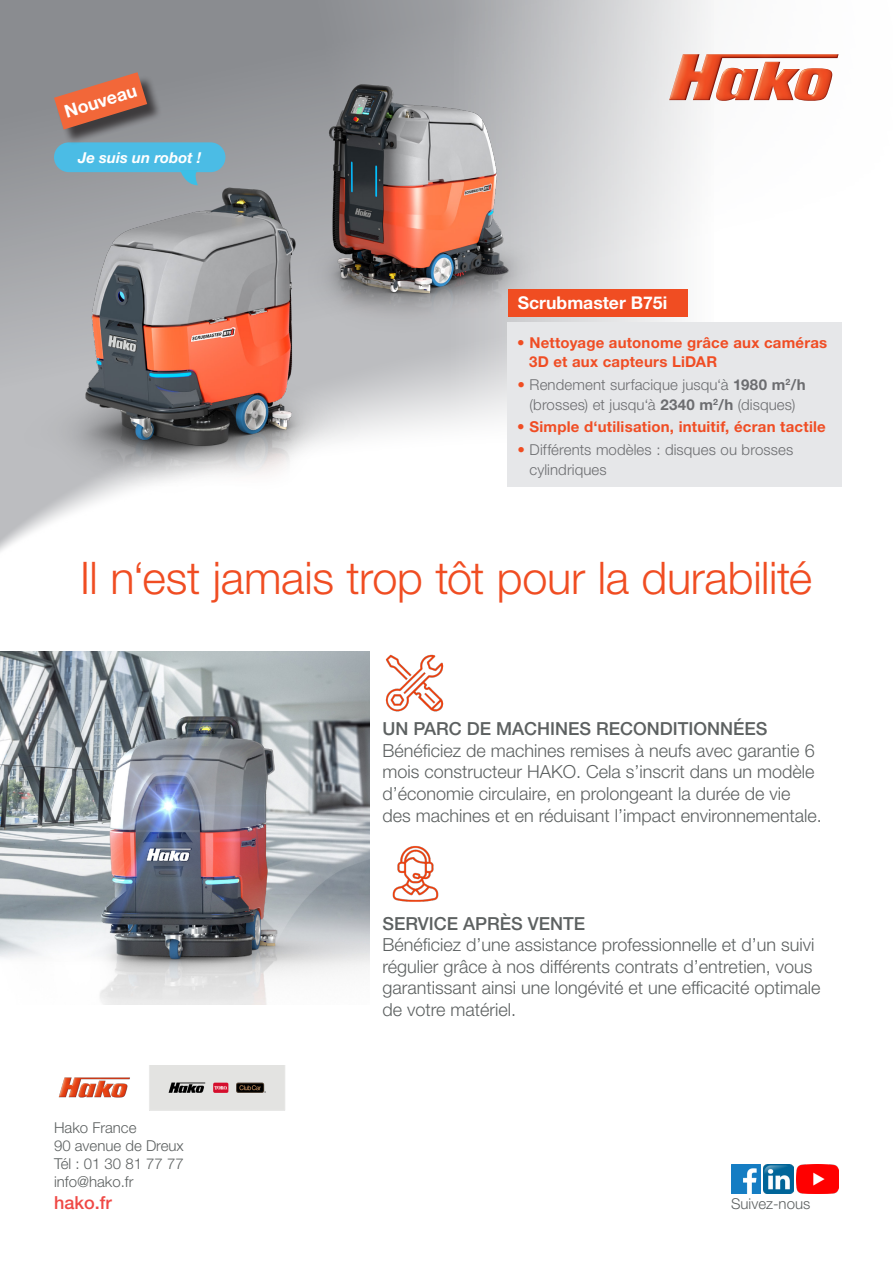
<style>
.page{position:relative;width:893px;height:1263px;background:#fff}
.page>*{position:absolute;margin:0;border:0;box-sizing:border-box;transform-origin:0 0}
._03_redHL30{font:300 45px "Helvetica Neue LT Std";letter-spacing:-.005em;color:#f04d22}
.t1{font:300 18px/21.6px "Helvetica Neue LT Std";color:#5d6161}
.t2{font:500 18px "Helvetica Neue LT Std";color:#5d6161}
.t3{font:500 18px "Helvetica Neue LT Std";color:#ef4845}
.t4{font:700 17.7px "Helvetica Neue LT Std";color:#fff}
.t5{font:700 17.55px "Helvetica Neue LT Std";color:#fff}
._10_COPY_9_16_RZ_19-7-2017{font:300 15px/19.5px "Helvetica Neue LT Std";letter-spacing:.005em;color:#6c6d70}
._10_COPY_9_16_RZ_19-7-2017-2{font:700 15px/19.5px "Helvetica Neue LT Std";letter-spacing:.015em;color:#f04d24}
.t6{font:300 15px "Helvetica Neue LT Std";color:#5d6161}
.t7{font:italic 700 15px "Helvetica Neue LT Std";color:#fff}
.s1{font-weight:300;color:#f04d22}
.s2{color:#f04d22}
.s3{font-weight:700}
</style>
<div class="page">
<img style="left:731px;top:1164px;width:30px;height:30px">
<img style="left:764px;top:1164px;width:30px;height:30px">
<img style="left:797px;top:1164px;width:42px;height:30px">
<img style="left:58px;top:1065px;width:227px;height:46px">
<svg style="left:0;top:0;width:839px;height:240px"></svg>
<img style="left:679px;top:54px;width:159px;height:47px">
<img style="left:224px;top:9px;width:455px;height:314px">
<img style="left:0;top:146px;width:508px;height:406px">
<div style="left:54px;top:142px;width:171px;height:30px;background:#4bbce5;border-radius:15px"></div>
<svg style="left:180px;top:170px;width:20px;height:15px"></svg>
<div style="left:57px;top:75px;width:105px;height:70px;background:#231f20;opacity:.75"></div>
<svg style="left:54px;top:72px;width:93px;height:58px;background:#b66c55"></svg>
<div style="left:508px;top:323px;width:334px;height:164px;background:#e6e7e9"></div>
<div style="left:508px;top:289px;width:180px;height:28px;background:#f04d22"></div>
<img style="left:0;top:651px;width:370px;height:354px">
<img style="left:385px;top:654px;width:59px;height:58px">
<img style="left:392px;top:846px;width:47px;height:56px">
<p class="t4" style="left:62px;top:101px;width:76px;rotate:-17deg">Nouveau</p>
<p class="t7" style="left:78px;top:148px;width:125px">Je suis un robot !</p>
<p class="t5" style="left:518px;top:292px;width:151px">Scrubmaster B75i</p>
<p class="_10_COPY_9_16_RZ_19-7-2017-2" style="left:529px;top:332px;width:300px;text-indent:-12px"><span class="s1">•</span> Nettoyage autonome grâce aux caméras<br>3D et aux capteurs LiDAR</p>
<p class="_10_COPY_9_16_RZ_19-7-2017" style="left:517px;top:375px;width:290px;text-align:center"><span class="s2">•</span> Rendement surfacique jusqu‘à <span class="s3">1980 m</span><sup>2</sup><span class="s3">/h </span>(brosses) et jusqu‘à <span class="s3">2340 m</span><sup>2</sup><span class="s3">/h</span> (disques)</p>
<p class="_10_COPY_9_16_RZ_19-7-2017-2" style="left:517px;top:417px;width:310px">• Simple d‘utilisation, intuitif, écran tactile</p>
<p class="_10_COPY_9_16_RZ_19-7-2017" style="left:530px;top:440px;width:265px;text-indent:-12px"><span class="s2">•</span> Différents modèles : disques ou brosses cylindriques</p>
<p class="_03_redHL30" style="left:80px;top:550px;width:734px">Il n‘est jamais trop tôt pour la durabilité</p>
<p class="t2" style="left:382px;top:718px;width:387px">UN PARC DE MACHINES RECONDITIONNÉES</p>
<p class="t1" style="left:382px;top:739px;width:441px">Bénéficiez de machines remises à neufs avec garantie 6 mois constructeur HAKO. Cela s’inscrit dans un modèle d’économie circulaire, en prolongeant la durée de vie des machines et en réduisant l’impact environnementale.</p>
<p class="t2" style="left:382px;top:912px;width:204px">SERVICE APRÈS VENTE</p>
<p class="t1" style="left:382px;top:933px;width:440px">Bénéficiez d’une assistance professionnelle et d’un suivi régulier grâce à nos différents contrats d’entretien, vous garantissant ainsi une longévité et une efficacité optimale de votre matériel.</p>
<p class="t6" style="left:54px;top:1119px;width:84px">Hako France</p>
<p class="t6" style="left:54px;top:1137px;width:131px">90 avenue de Dreux</p>
<p class="t6" style="left:54px;top:1155px;width:131px">Tél : 01 30 81 77 77</p>
<p class="t6" style="left:54px;top:1173px;width:81px">info@hako.fr</p>
<p class="t3" style="left:54px;top:1192px;width:59px">hako.fr</p>
<p class="t6" style="left:731px;top:1194px;width:81px">Suivez-nous</p>
</div>
